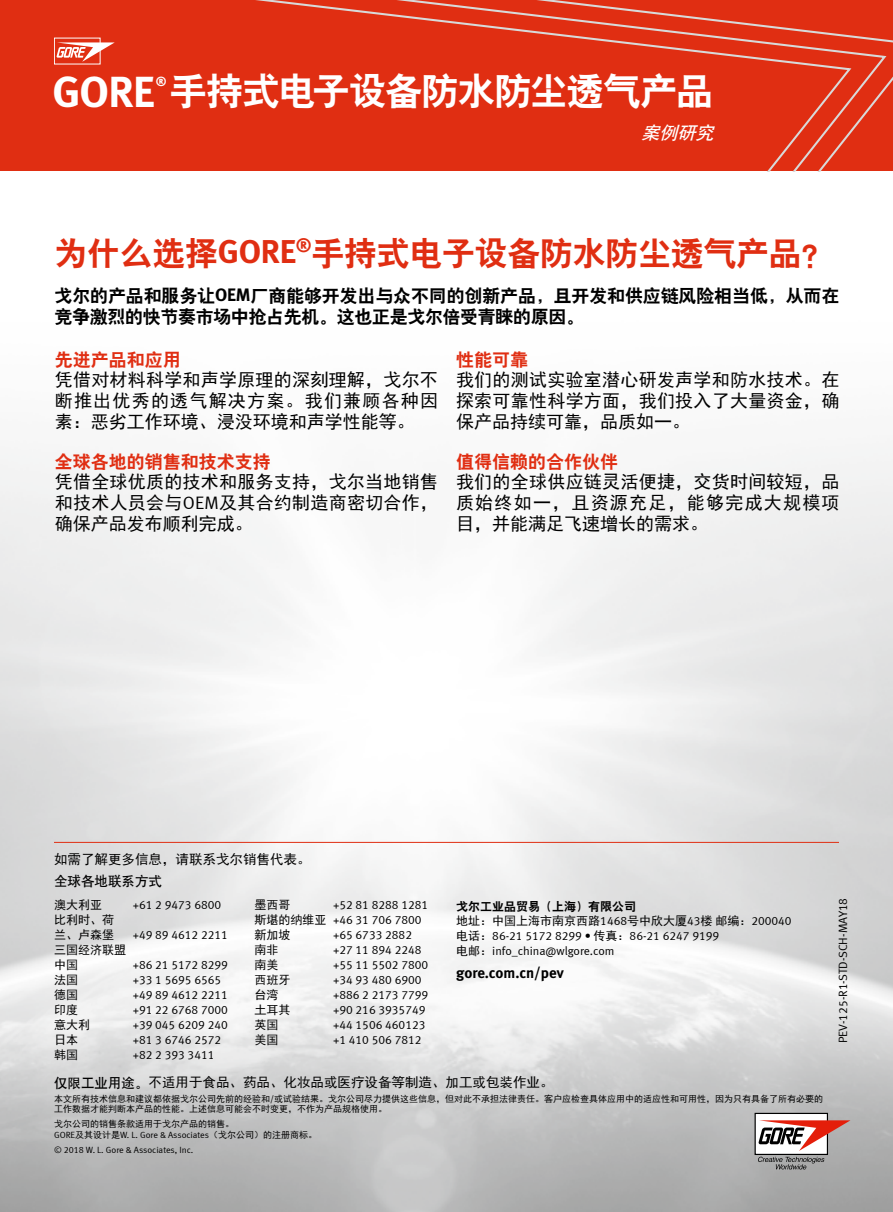
<style>
.page{position:relative;width:893px;height:1212px;background:#fff}
.page>*{position:absolute;margin:0;border:0;box-sizing:border-box;transform-origin:0 0}
.t1{font:700 43.5px "Meta";color:#fff}
.t2{font:37.5px "H Yb 2 gj";letter-spacing:-.03em;color:#fff}
.t3{font:33px "H Yb 2 gj";letter-spacing:-.01em;color:#e02e12}
.t4{font:18px/21px "Sim Hei";letter-spacing:.015em;color:#000;text-align:justify}
.t5{font:18px/21px "H Yb 2 gj";letter-spacing:-.01em;color:#000}
.t6{font:18px "H Yb 2 gj";color:#e02e12}
.t7{font:italic 18px "H Yb 1 gj";color:#fff}
.t8{font:700 15px "Meta";letter-spacing:-.005em;color:#000}
.t9{font:13.5px "Sim Hei";color:#000}
.t10{font:13.5px "H Yb 1 gj";color:#000}
.t11{font:700 13.05px "Meta";color:#fff}
.t12{font:12px/15px "Meta Normal LF";color:#000}
.t13{font:12px/15px "Sim Hei";color:#000}
.t14{font:12px "H Yb 2 gj";color:#000}
.t15{font:9px/10.5px "Sim Hei";color:#000}
.t16{font:9px/15px "Meta Normal LF";color:#000}
.s1{font-family:"Meta";font-weight:700}
.s2{font-family:"Meta Normal LF"}
.s3{font-family:"Sim Hei"}
.s4{font-family:"H Yb 1 gj"}
</style>
<div class="page">
<img style="left:0;top:171px;width:893px;height:1041px">
<hr style="left:54px;top:842px;width:785px;height:1px;background:#e02e12">
<div style="left:755px;top:1113px;width:72px;height:41px;background:#fff"></div>
<div style="left:755px;top:1113px;width:73px;height:42px;border:1px solid #000"></div>
<svg style="left:758px;top:1157px;width:66px;height:12px"></svg>
<svg style="left:758px;top:1120px;width:92px;height:31px"></svg>
<div style="left:0;top:0;width:893px;height:171px;background:#e02e12"></div>
<svg style="left:56px;top:42px;width:59px;height:20px"></svg>
<h1 class="t1" style="left:52px;top:66px;width:104px">GORE</h1>
<p class="t11" style="left:156px;top:73px;width:12px">®</p>
<h2 class="t2" style="left:169px;top:72px;width:546px">手持式电子设备防水防尘透气产品</h2>
<h3 class="t7" style="left:642px;top:124px;width:78px">案例研究</h3>
<h3 class="t3" style="left:55px;top:236px;width:781px">为什么选择<span class="s1">GORE</span><sup>®</sup>手持式电子设备防水防尘透气产品？</h3>
<h3 class="t5" style="left:55px;top:285px;width:786px">戈尔的产品和服务让<span class="s1">OEM</span>厂商能够开发出与众不同的创新产品，且开发和供应链风险相当低，从而在竞争激烈的快节奏市场中抢占先机。这也正是戈尔倍受青睐的原因。</h3>
<h3 class="t6" style="left:55px;top:351px;width:127px">先进产品和应用</h3>
<h3 class="t4" style="left:55px;top:369px;width:385px">凭借对材料科学和声学原理的深刻理解，戈尔不断推出优秀的透气解决方案。我们兼顾各种因素：恶劣工作环境、浸没环境和声学性能等。</h3>
<h3 class="t6" style="left:55px;top:453px;width:218px">全球各地的销售和技术支持</h3>
<h3 class="t4" style="left:55px;top:471px;width:385px">凭借全球优质的技术和服务支持，戈尔当地销售和技术人员会与<span class="s2">OEM</span>及其合约制造商密切合作，确保产品发布顺利完成。</h3>
<h3 class="t6" style="left:456px;top:351px;width:73px">性能可靠</h3>
<h3 class="t4" style="left:456px;top:369px;width:385px">我们的测试实验室潜心研发声学和防水技术。在探索可靠性科学方面，我们投入了大量资金，确保产品持续可靠，品质如一。</h3>
<h3 class="t6" style="left:456px;top:453px;width:163px">值得信赖的合作伙伴</h3>
<h3 class="t4" style="left:456px;top:471px;width:385px">我们的全球供应链灵活便捷，交货时间较短，品质始终如一，且资源充足，能够完成大规模项目，并能满足飞速增长的需求。</h3>
<p class="t9" style="left:54px;top:853px;width:258px">如需了解更多信息，请联系戈尔销售代表。</p>
<p class="t10" style="left:54px;top:874px;width:109px">全球各地联系方式</p>
<p class="t13" style="left:54px;top:898px;width:49px">澳大利亚</p>
<p class="t12" style="left:133px;top:898px;width:90px">+61 2 9473 6800</p>
<p class="t13" style="left:54px;top:913px;width:61px">比利时、荷兰、卢森堡</p>
<p class="t13" style="left:254px;top:898px;width:37px">墨西哥</p>
<p class="t12" style="left:254px;top:898px;width:175px;text-indent:79px">+52 81 8288 1281<span class="s3">斯堪的纳维亚</span> +46 31 706 7800</p>
<p class="t13" style="left:254px;top:928px;width:37px">新加坡</p>
<p class="t12" style="left:333px;top:928px;width:81px">+65 6733 2882</p>
<p class="t13" style="left:254px;top:943px;width:25px">南非</p>
<p class="t12" style="left:333px;top:943px;width:90px">+27 11 894 2248</p>
<p class="t13" style="left:254px;top:958px;width:25px">南美</p>
<p class="t12" style="left:333px;top:958px;width:97px">+55 11 5502 7800</p>
<p class="t13" style="left:254px;top:973px;width:37px">西班牙</p>
<p class="t12" style="left:333px;top:973px;width:90px">+34 93 480 6900</p>
<p class="t13" style="left:254px;top:988px;width:25px">台湾</p>
<p class="t12" style="left:333px;top:988px;width:97px">+886 2 2173 7799</p>
<p class="t13" style="left:254px;top:1003px;width:37px">土耳其</p>
<p class="t12" style="left:333px;top:1003px;width:94px">+90 216 3935749</p>
<p class="t13" style="left:254px;top:1018px;width:25px">英国</p>
<p class="t12" style="left:333px;top:1018px;width:94px">+44 1506 460123</p>
<p class="t13" style="left:254px;top:1033px;width:25px">美国</p>
<p class="t12" style="left:333px;top:1033px;width:90px">+1 410 506 7812</p>
<p class="t12" style="left:133px;top:928px;width:97px">+49 89 4612 2211</p>
<p class="t13" style="left:54px;top:943px;width:73px">三国经济联盟中国</p>
<p class="t12" style="left:133px;top:958px;width:97px">+86 21 5172 8299</p>
<p class="t13" style="left:54px;top:973px;width:25px">法国</p>
<p class="t12" style="left:133px;top:973px;width:90px">+33 1 5695 6565</p>
<p class="t13" style="left:54px;top:988px;width:25px">德国</p>
<p class="t12" style="left:133px;top:988px;width:97px">+49 89 4612 2211</p>
<p class="t13" style="left:54px;top:1003px;width:25px">印度</p>
<p class="t12" style="left:133px;top:1003px;width:97px">+91 22 6768 7000</p>
<p class="t13" style="left:54px;top:1018px;width:37px">意大利</p>
<p class="t12" style="left:133px;top:1018px;width:97px">+39 045 6209 240</p>
<p class="t13" style="left:54px;top:1033px;width:25px">日本</p>
<p class="t12" style="left:133px;top:1033px;width:90px">+81 3 6746 2572</p>
<p class="t13" style="left:54px;top:1048px;width:25px">韩国</p>
<p class="t12" style="left:133px;top:1048px;width:83px">+82 2 393 3411</p>
<p class="t14" style="left:456px;top:900px;width:181px">戈尔工业品贸易（上海）有限公司</p>
<p class="t13" style="left:456px;top:913px;width:337px">地址：中国上海市南京西路<span class="s2">1468</span>号中欣大厦<span class="s2">43</span>楼邮编：<span class="s2">200040</span></p>
<p class="t12" style="left:456px;top:928px;width:264px"><span class="s3">电话：</span>86-21 5172 8299 • <span class="s3">传真：</span>86-21 6247 9199<span class="s3">电邮：</span>info_china@wlgore.com</p>
<p class="t8" style="left:456px;top:964px;width:109px">gore.com.cn/pev</p>
<p class="t9" style="left:54px;top:1075px;width:501px"><span class="s4">仅限工业用途。</span>不适用于食品、药品、化妆品或医疗设备等制造、加工或包装作业。</p>
<p class="t15" style="left:54px;top:1093px;width:771px">本文所有技术信息和建议都依据戈尔公司先前的经验和<span class="s2">/</span>或试验结果。戈尔公司尽力提供这些信息，但对此不承担法律责任。客户应检查具体应用中的适应性和可用性，因为只有具备了所有必要的工作数据才能判断本产品的性能。上述信息可能会不时变更，不作为产品规格使用。</p>
<p class="t15" style="left:54px;top:1119px;width:181px">戈尔公司的销售条款适用于戈尔产品的销售。</p>
<p class="t16" style="left:54px;top:1127px;width:265px">GORE<span class="s3">及其设计是</span>W. L. Gore &amp; Associates<span class="s3">（戈尔公司）的注册商标。</span>© 2018 W. L. Gore &amp; Associates, Inc.</p>
<p class="t12" style="left:835px;top:1043px;width:147px;rotate:-90deg">PEV-125-R1-STD-SCH-MAY18</p>
</div>
